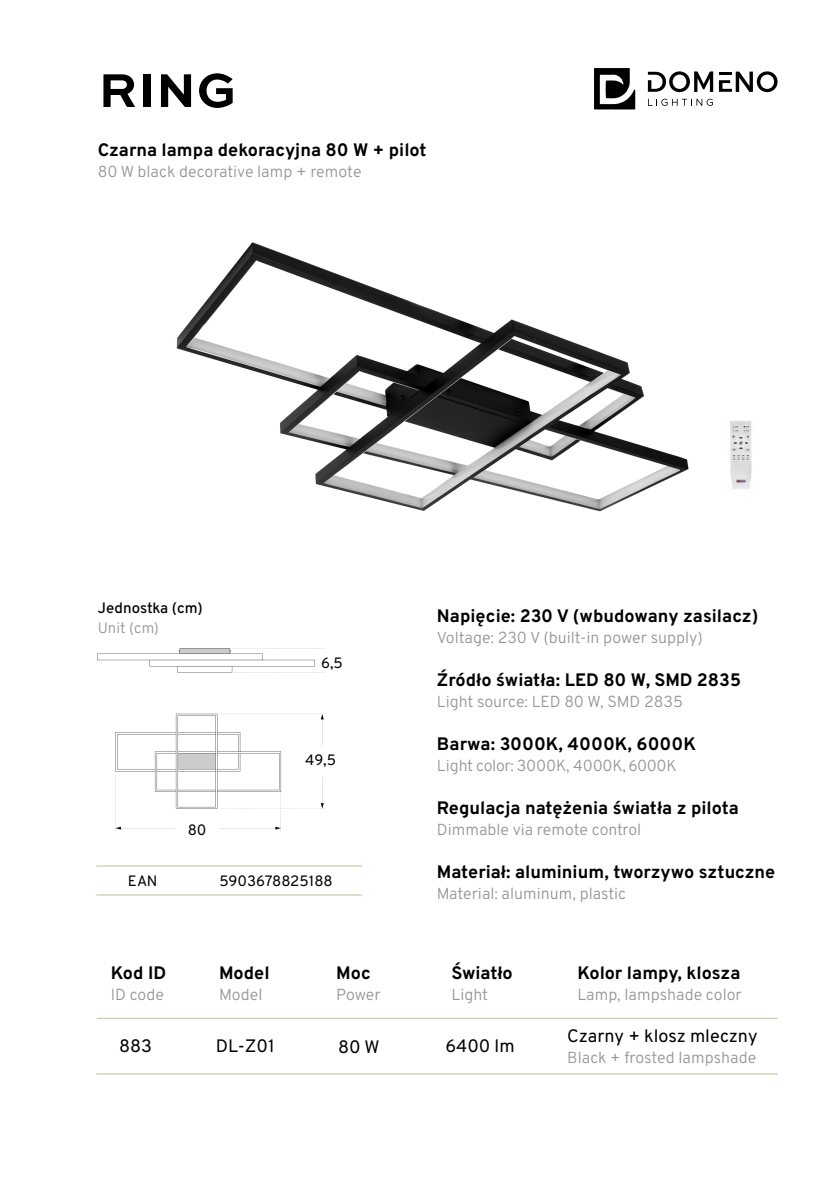
<style>
.page{position:relative;width:840px;height:1191px;background:#fff}
.page>*{position:absolute;margin:0;border:0;box-sizing:border-box;transform-origin:0 0}
.t1{font:700 50px "Sweet Sans Pro";color:#000}
.t2{font:700 18px "Overpass";color:#000}
.t3{font:18px "Overpass";color:#000}
.t4{font:300 16px "Overpass";color:#949494}
.t5{font:300 16px "Overpass";letter-spacing:-.02em;color:#949494}
.t6{font:15px "Overpass";letter-spacing:-.005em;color:#000}
.t7{font:500 15px "Overpass";color:#000}
.t8{font:300 15px "Overpass";color:#949494}
</style>
<div class="page">
<svg style="left:594px;top:68px;width:41px;height:41px"></svg>
<svg style="left:648px;top:99px;width:64px;height:7px"></svg>
<svg style="left:718px;top:71px;width:59px;height:21px"></svg>
<svg style="left:647px;top:71px;width:65px;height:21px"></svg>
<img style="left:176px;top:242px;width:513px;height:270px">
<img style="left:98px;top:648px;width:228px;height:183px">
<img style="left:730px;top:421px;width:22px;height:68px">
<div style="left:298px;top:755px;width:48px;height:19px;background:#fff"></div>
<div style="left:317px;top:657px;width:48px;height:9px;background:#fff"></div>
<div style="left:175px;top:821px;width:44px;height:16px;background:#fff"></div>
<hr style="left:97px;top:1017px;width:680px;height:2px;background:#d5ccb6">
<hr style="left:96px;top:1073px;width:681px;height:1px;background:#d5ccb6">
<hr style="left:96px;top:894px;width:266px;height:1px;background:#d5ccb6">
<hr style="left:96px;top:865px;width:266px;height:1px;background:#d5ccb6">
<h1 class="t1" style="left:98px;top:52px;width:140px">RING</h1>
<p class="t2" style="left:98px;top:136px;width:330px">Czarna lampa dekoracyjna 80 W + pilot</p>
<p class="t4" style="left:98px;top:159px;width:265px">80 W black decorative lamp + remote</p>
<p class="t7" style="left:98px;top:596px;width:106px">Jednostka (cm)</p>
<p class="t8" style="left:98px;top:616px;width:63px">Unit (cm)</p>
<p class="t6" style="left:188px;top:817px;width:20px">80</p>
<p class="t6" style="left:321px;top:650px;width:23px">6,5</p>
<p class="t6" style="left:305px;top:747px;width:32px">49,5</p>
<p class="t6" style="left:128px;top:868px;width:31px">EAN</p>
<p class="t6" style="left:219px;top:868px;width:115px">5903678825188</p>
<p class="t2" style="left:111px;top:958px;width:57px">Kod ID</p>
<p class="t4" style="left:111px;top:982px;width:55px">ID code</p>
<p class="t2" style="left:219px;top:958px;width:52px">Model</p>
<p class="t4" style="left:219px;top:981px;width:45px">Model</p>
<p class="t2" style="left:336px;top:958px;width:36px">Moc</p>
<p class="t4" style="left:336px;top:981px;width:46px">Power</p>
<p class="t2" style="left:436px;top:601px;width:323px">Napięcie: 230 V (wbudowany zasilacz)</p>
<p class="t4" style="left:436px;top:624px;width:267px">Voltage: 230 V (built-in power supply)</p>
<p class="t2" style="left:436px;top:665px;width:305px">Źródło światła: LED 80 W, SMD 2835</p>
<p class="t4" style="left:436px;top:688px;width:247px">Light source: LED 80 W, SMD 2835</p>
<p class="t2" style="left:436px;top:729px;width:260px">Barwa: 3000K, 4000K, 6000K</p>
<p class="t5" style="left:436px;top:752px;width:241px">Light color: 3000K, 4000K, 6000K</p>
<p class="t2" style="left:436px;top:793px;width:303px">Regulacja natężenia światła z pilota</p>
<p class="t4" style="left:436px;top:816px;width:206px">Dimmable via remote control</p>
<p class="t2" style="left:436px;top:857px;width:340px">Materiał: aluminium, tworzywo sztuczne</p>
<p class="t4" style="left:436px;top:881px;width:190px">Material: aluminum, plastic</p>
<p class="t2" style="left:451px;top:958px;width:63px">Światło</p>
<p class="t4" style="left:451px;top:981px;width:38px">Light</p>
<p class="t2" style="left:577px;top:958px;width:164px">Kolor lampy, klosza</p>
<p class="t4" style="left:577px;top:981px;width:166px">Lamp, lampshade color</p>
<p class="t3" style="left:119px;top:1031px;width:34px">883</p>
<p class="t3" style="left:215px;top:1031px;width:61px">DL-Z01</p>
<p class="t3" style="left:338px;top:1032px;width:43px">80 W</p>
<p class="t3" style="left:445px;top:1031px;width:71px">6400 lm</p>
<p class="t3" style="left:567px;top:1021px;width:192px">Czarny + klosz mleczny</p>
<p class="t4" style="left:567px;top:1044px;width:190px">Black + frosted lampshade</p>
</div>
